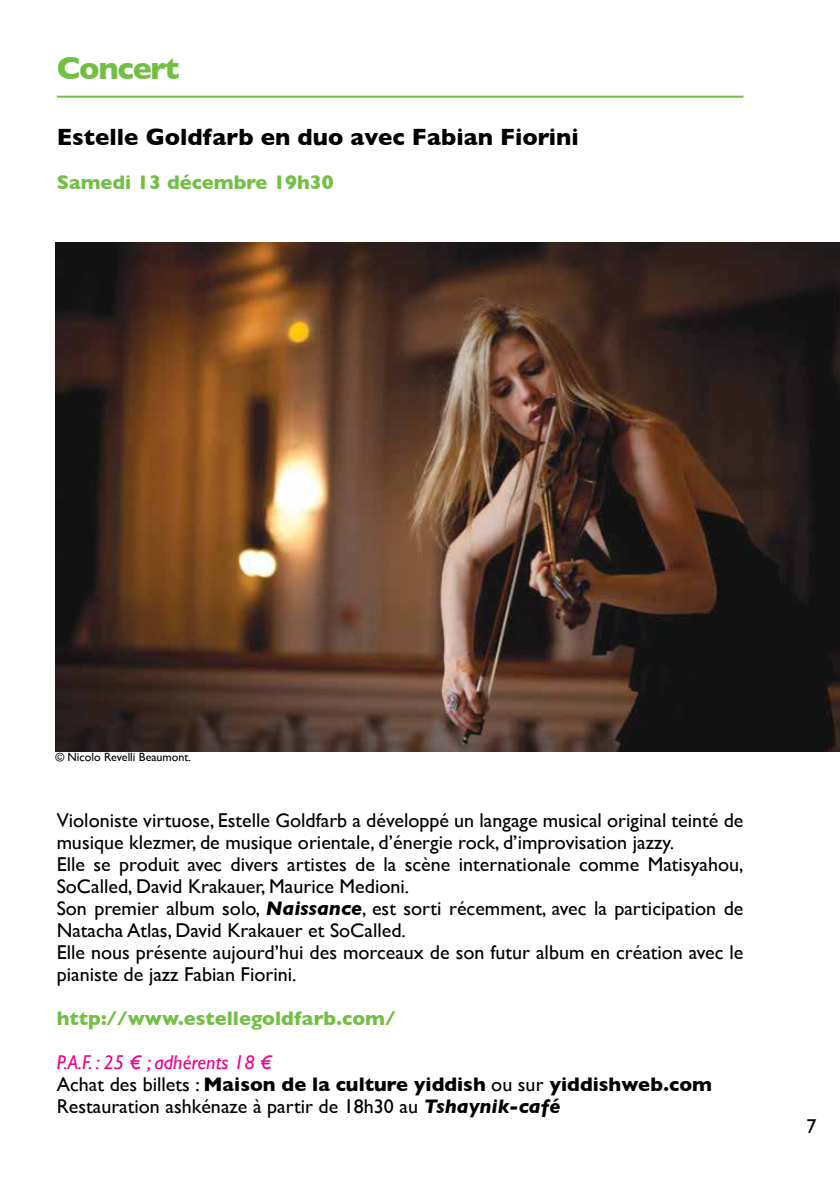
<style>
.page{position:relative;width:840px;height:1191px;background:#fff}
.page>*{position:absolute;margin:0;border:0;box-sizing:border-box;transform-origin:0 0}
.t1{font:700 32px "Gill Sans";letter-spacing:-.04em;color:#72bf44}
.t2{font:700 24px "Gill Sans";color:#000}
.t3{font:20px/22px "Gill Sans";color:#000}
.t4{font:700 20px "Gill Sans";color:#72bf44}
.t5{font:12px "Gill Sans";color:#000}
.s1{font-weight:700;font-style:italic}
.s2{font-style:italic;color:#ec008c}
.s3{font-weight:700}
</style>
<div class="page">
<hr style="left:57px;top:96px;width:686px;height:2px;background:#72bf44">
<img style="left:55px;top:243px;width:784px;height:508px">
<h1 class="t1" style="left:57px;top:42px;width:124px">Concert</h1>
<p class="t2" style="left:57px;top:118px;width:523px">Estelle Goldfarb en duo avec Fabian Fiorini</p>
<p class="t4" style="left:57px;top:166px;width:278px">Samedi 13 décembre 19h30</p>
<p class="t5" style="left:55px;top:749px;width:137px">© Nicolo Revelli Beaumont.</p>
<p class="t3" style="left:57px;top:809px;width:688px">Violoniste virtuose, Estelle Goldfarb a développé un langage musical original teinté de musique klezmer, de musique orientale, d’énergie rock, d’improvisation jazzy.<br>Elle se produit avec divers artistes de la scène internationale comme Matisyahou, SoCalled, David Krakauer, Maurice Medioni.<br>Son premier album solo, <span class="s1">Naissance</span>, est sorti récemment, avec la participation de Natacha Atlas, David Krakauer et SoCalled.<br>Elle nous présente aujourd’hui des morceaux de son futur album en création avec le pianiste de jazz Fabian Fiorini.</p>
<p class="t4" style="left:57px;top:1002px;width:340px">http://www.estellegoldfarb.com/</p>
<p class="t3" style="left:57px;top:1051px;width:656px"><span class="s2">P.A.F. : 25 € ; adhérents 18 €<br></span>Achat des billets : <span class="s3">Maison de la culture yiddish</span> ou sur <span class="s3">yiddishweb.com<br></span>Restauration ashkénaze à partir de 18h30 au <span class="s1">Tshaynik-café</span></p>
<p class="t3" style="left:806px;top:1114px;width:11px">7</p>
</div>
